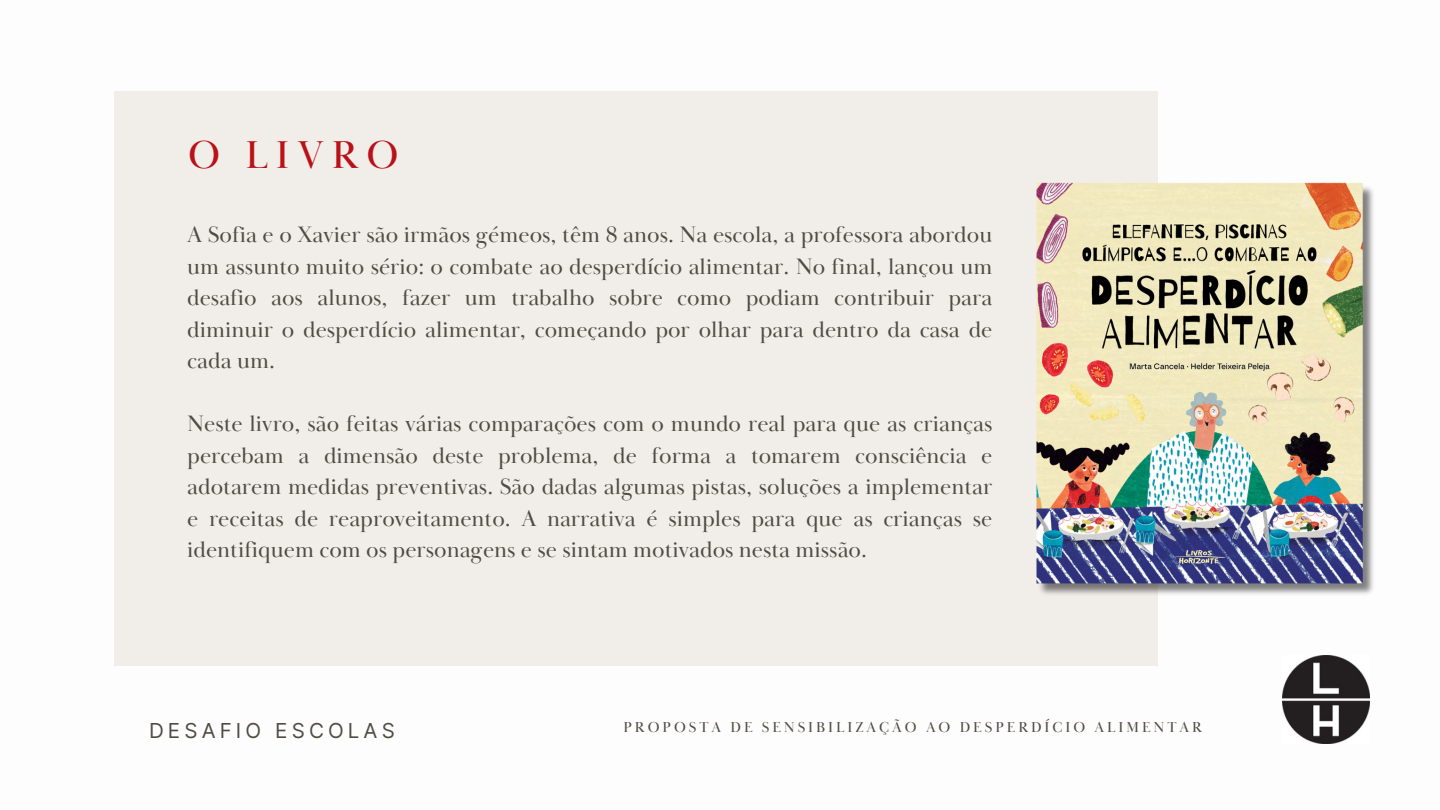
<style>
.page{position:relative;width:1440px;height:810px;background:#fff}
.page>*{position:absolute;margin:0;border:0;box-sizing:border-box;transform-origin:0 0}
.t1{font:40px "Baskerville Display PT";letter-spacing:.2em;color:#ba1118}
.t2{font:23px/31.5px "Baskerville Display PT";color:#504c44;text-align:justify}
.t3{font:20.6px "Inter";letter-spacing:.2em;color:#504c44}
.t4{font:14.8px "Baskerville Display PT";letter-spacing:.2em;color:#504c44}
</style>
<div class="page">
<div style="left:114px;top:91px;width:1044px;height:575px;background:#f1ede9"></div>
<img style="left:1282px;top:656px;width:88px;height:87px">
<img style="left:1036px;top:182px;width:338px;height:413px">
<p class="t1" style="left:188px;top:130px;width:212px">O LIVRO</p>
<p class="t2" style="left:187px;top:220px;width:807px">A Sofia e o Xavier são irmãos gémeos, têm 8 anos. Na escola, a professora abordou um assunto muito sério: o combate ao desperdício alimentar. No final, lançou um desafio aos alunos, fazer um trabalho sobre como podiam contribuir para diminuir o desperdício alimentar, começando por olhar para dentro da casa de cada um.</p>
<p class="t2" style="left:187px;top:409px;width:807px">Neste livro, são feitas várias comparações com o mundo real para que as crianças percebam a dimensão deste problema, de forma a tomarem consciência e adotarem medidas preventivas. São dadas algumas pistas, soluções a implementar e receitas de reaproveitamento. A narrativa é simples para que as crianças se identifiquem com os personagens e se sintam motivados nesta missão.</p>
<p class="t3" style="left:149px;top:718px;width:247px">DESAFIO ESCOLAS</p>
<p class="t4" style="left:623px;top:719px;width:580px">PROPOSTA DE SENSIBILIZAÇÃO AO DESPERDÍCIO ALIMENTAR</p>
</div>
